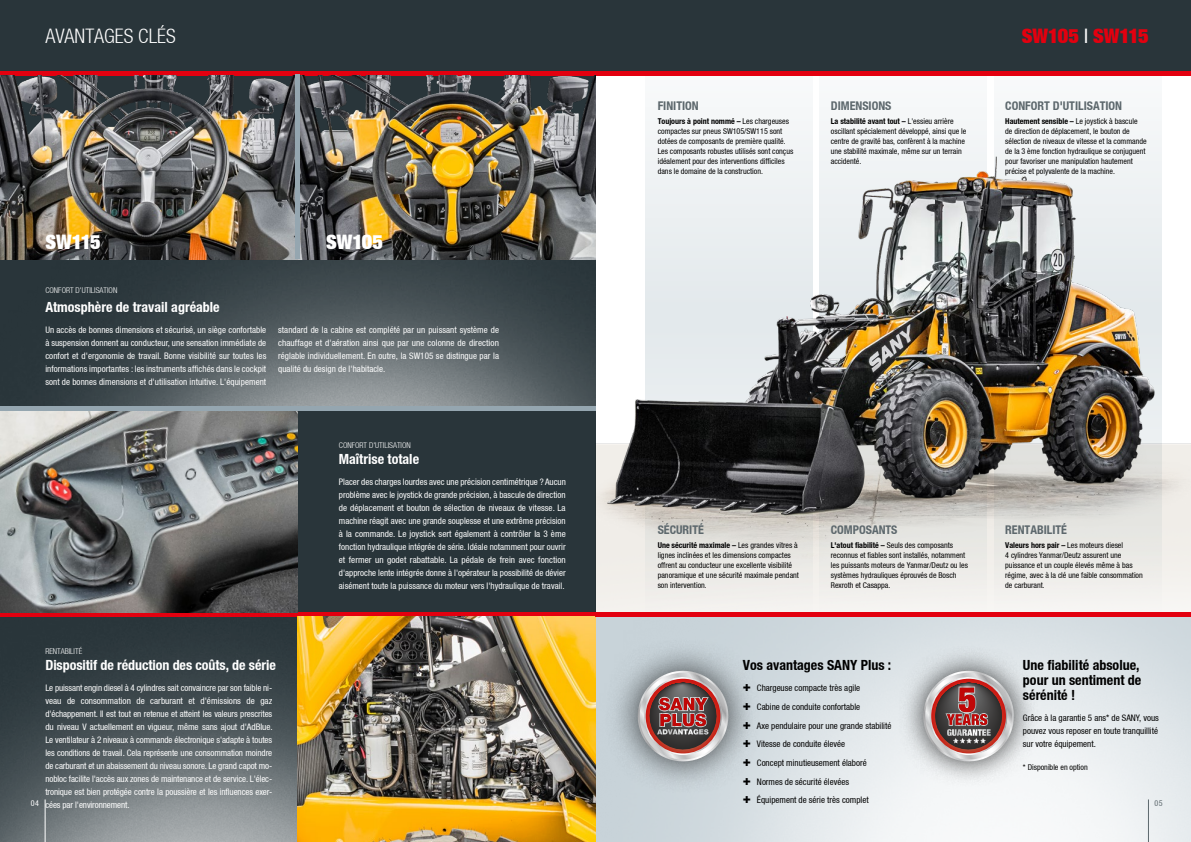
<style>
.page{position:relative;width:1191px;height:842px;background:#fff}
.page>*{position:absolute;margin:0;border:0;box-sizing:border-box;transform-origin:0 0}
.t1{font:700 20px "Context Reprise Light Cond S Si";color:#fff}
.t2{font:900 20px "Context Reprise Extra Black S Si Extra";color:#e3000f}
.t3{font:900 20px "Context Reprise Extra Black S Si Extra";color:#fff}
.t4{font:700 condensed 14px "Context Reprise Condensed S Si";color:#fff}
.t5{font:700 condensed 14px/15px "Context Reprise Condensed S Si";color:#000}
.t6{font:700 condensed 12px "Context Reprise Condensed S Si";color:#5d686d}
.t7{font:9px/13px "Context Reprise Condensed S Si Condensed";letter-spacing:.005em;color:#fff;text-align:justify}
.t8{font:9px/18.7px "Context Reprise Condensed S Si Condensed";color:#000}
.t9{font:8px/10px "Context Reprise Condensed S Si Condensed";color:#000}
.t10{font:700 condensed 8px "Context Reprise Condensed S Si";color:#000}
.t11{font:700 8px "Context Reprise Light Cond S Si";color:#fff}
.t12{font:8px "Context Reprise Condensed S Si Condensed";color:#fff}
.t13{font:8px "Context Reprise Condensed S Si Condensed";color:#5d686d}
.s1{color:#fff}
.s2{font-family:"Context Reprise Condensed S Si Condensed";font-weight:400;font-stretch:normal}
.s3{font-family:"Context Reprise Condensed S Si";font-weight:700;font-stretch:condensed}
.s4{font-family:"Context Reprise Extra Black S Si Extra";font-weight:900;font-size:13.5px}
</style>
<div class="page">
<img style="left:595px;top:617px;width:596px;height:225px">
<svg style="left:298px;top:411px;width:297px;height:431px;background:#6a6142"></svg>
<div style="left:645px;top:15px;width:167px;height:600px;background:#f5f7f8"></div>
<div style="left:819px;top:15px;width:167px;height:600px;background:#f5f7f8"></div>
<div style="left:994px;top:15px;width:167px;height:600px;background:#f5f7f8"></div>
<div style="left:0;top:0;width:1191px;height:71px;background:#29353a"></div>
<hr style="left:0;top:71px;width:1191px;height:4px;background:#e3000f">
<div style="left:0;top:612px;width:595px;height:5px;background:#e3000f"></div>
<img style="left:0;top:259px;width:595px;height:148px">
<img style="left:0;top:612px;width:298px;height:230px">
<div style="left:595px;top:573px;width:596px;height:39px;background:#f2f0ed"></div>
<img style="left:0;top:411px;width:298px;height:201px">
<img style="left:0;top:75px;width:595px;height:184px">
<hr style="left:0;top:407px;width:595px;height:4px;background:#95a6b0">
<img style="left:595px;top:152px;width:596px;height:421px">
<div style="left:595px;top:612px;width:596px;height:5px;background:#e3000f"></div>
<div style="left:604px;top:637px;width:157px;height:158px;background:#000;opacity:.75"></div>
<svg style="left:634px;top:671px;width:97px;height:93px;background:#9b8181"></svg>
<div style="left:897px;top:644px;width:143px;height:144px;background:#000;opacity:.75"></div>
<svg style="left:920px;top:671px;width:97px;height:93px;background:#a28887"></svg>
<hr style="left:296px;top:75px;width:4px;height:184px;background:#95a6b0">
<hr style="left:1148px;top:799px;width:1px;height:43px;background:#5d686d">
<hr style="left:45px;top:799px;width:1px;height:43px;background:#fff">
<h1 class="t1" style="left:45px;top:24px;width:132px">AVANTAGES CLÉS</h1>
<h1 class="t3" style="left:45px;top:229px;width:57px">SW115</h1>
<h1 class="t3" style="left:326px;top:229px;width:58px">SW105</h1>
<p class="t11" style="left:45px;top:286px;width:73px">CONFORT D'UTILISATION</p>
<h2 class="t4" style="left:45px;top:299px;width:176px">Atmosphère de travail agréable</h2>
<p class="t7" style="left:45px;top:323px;width:222px">Un accès de bonnes dimensions et sécurisé, un siège confortable à suspension donnent au conducteur, une sensation immédiate de confort et d'ergonomie de travail. Bonne visibilité sur toutes les informations importantes : les instruments affichés dans le cockpit sont de bonnes dimensions et d'utilisation intuitive. L'équipement</p>
<p class="t7" style="left:278px;top:323px;width:222px">standard de la cabine est complété par un puissant système de chauffage et d'aération ainsi que par une colonne de direction réglable individuellement. En outre, la SW105 se distingue par la qualité du design de l'habitacle.</p>
<p class="t11" style="left:339px;top:440px;width:73px">CONFORT D'UTILISATION</p>
<h2 class="t4" style="left:339px;top:450px;width:82px">Maîtrise totale</h2>
<p class="t11" style="left:45px;top:647px;width:38px">RENTABILITÉ</p>
<p class="t7" style="left:339px;top:475px;width:228px">Placer des charges lourdes avec une précision centimétrique ? Aucun problème avec le joystick de grande précision, à bascule de direction de déplacement et bouton de sélection de niveaux de vitesse. La machine réagit avec une grande souplesse et une extrême précision à la commande. Le joystick sert également à contrôler la 3 ème fonction hydraulique intégrée de série. Idéale notamment pour ouvrir et fermer un godet rabattable. La pédale de frein avec fonction d'approche lente intégrée donne à l'opérateur la possibilité de dévier aisément toute la puissance du moteur vers l'hydraulique de travail.</p>
<h1 class="t2" style="left:1022px;top:22px;width:128px">SW105 <span class="s1">|</span> SW115</h1>
<h3 class="t6" style="left:657px;top:98px;width:43px">FINITION</h3>
<h3 class="t6" style="left:831px;top:98px;width:62px">DIMENSIONS</h3>
<h3 class="t6" style="left:1005px;top:98px;width:118px">CONFORT D'UTILISATION</h3>
<p class="t10" style="left:831px;top:117px;width:124px">La stabilité avant tout – <span class="s2">L'essieu arrière</span></p>
<p class="t9" style="left:831px;top:127px;width:137px">oscillant spécialement développé, ainsi que le centre de gravité bas, confèrent à la machine une stabilité maximale, même sur un terrain accidenté.</p>
<p class="t10" style="left:1005px;top:117px;width:134px">Hautement sensible – <span class="s2">Le joystick à bascule</span></p>
<p class="t9" style="left:1005px;top:127px;width:143px">de direction de déplacement, le bouton de sélection de niveaux de vitesse et la commande de la 3 ème fonction hydraulique se conjuguent pour favoriser une manipulation hautement précise et polyvalente de la machine.</p>
<p class="t10" style="left:657px;top:117px;width:133px">Toujours à point nommé – <span class="s2">Les chargeuses</span></p>
<p class="t9" style="left:657px;top:127px;width:137px">compactes sur pneus SW105/SW115 sont dotées de composants de première qualité.<br>Les composants robustes utilisés sont conçus idéalement pour des interventions difficiles dans le domaine de la construction.</p>
<h3 class="t6" style="left:657px;top:522px;width:48px">SÉCURITÉ</h3>
<p class="t10" style="left:657px;top:540px;width:142px">Une sécurité maximale – <span class="s2">Les grandes vitres à</span></p>
<p class="t9" style="left:657px;top:550px;width:143px">lignes inclinées et les dimensions compactes offrent au conducteur une excellente visibilité panoramique et une sécurité maximale pendant son intervention.</p>
<h3 class="t6" style="left:831px;top:522px;width:68px">COMPOSANTS</h3>
<p class="t9" style="left:831px;top:540px;width:139px"><span class="s3">L'atout fiabilité –</span> Seuls des composants reconnus et fiables sont installés, notamment les puissants moteurs de Yanmar/Deutz ou les systèmes hydrauliques éprouvés de Bosch Rexroth et Casappa.</p>
<h3 class="t6" style="left:1005px;top:522px;width:63px">RENTABILITÉ</h3>
<p class="t10" style="left:1005px;top:540px;width:119px">Valeurs hors pair – <span class="s2">Les moteurs diesel</span></p>
<p class="t9" style="left:1005px;top:550px;width:139px">4 cylindres Yanmar/Deutz assurent une puissance et un couple élevés même à bas régime, avec à la clé une faible consommation de carburant.</p>
<h2 class="t4" style="left:45px;top:656px;width:232px">Dispositif de réduction des coûts, de série</h2>
<h2 class="t5" style="left:1023px;top:657px;width:120px">Une fiabilité absolue, pour un sentiment de sérénité !</h2>
<h2 class="t5" style="left:743px;top:657px;width:150px">Vos avantages SANY Plus :</h2>
<p class="t7" style="left:45px;top:681px;width:229px">Le puissant engin diesel à 4 cylindres sait convaincre par son faible ni&shy;veau de consommation de carburant et d'émissions de gaz d'échappement. Il est tout en retenue et atteint les valeurs prescrites du niveau V actuellement en vigueur, même sans ajout d'AdBlue.<br>Le ventilateur à 2 niveaux à commande électronique s'adapte à toutes les conditions de travail. Cela représente une consommation moindre de carburant et un abaissement du niveau sonore. Le grand capot mo&shy;nobloc facilite l'accès aux zones de maintenance et de service. L'élec&shy;tronique est bien protégée contre la poussière et les influences exer&shy;cées par l'environnement.</p>
<p class="t8" style="left:743px;top:679px;width:150px"><span class="s4">+</span> Chargeuse compacte très agile<br><span class="s4">+</span> Cabine de conduite confortable<br><span class="s4">+</span> Axe pendulaire pour une grande stabilité <span class="s4">+</span> Vitesse de conduite élevée<br><span class="s4">+</span> Concept minutieusement élaboré<br><span class="s4">+</span> Normes de sécurité élevées<br><span class="s4">+</span> Équipement de série très complet</p>
<p class="t8" style="left:1023px;top:712px;width:137px;line-height:13px;text-align:justify">Grâce à la garantie 5 ans* de SANY, vous pouvez vous reposer en toute tranquillité sur votre équipement.</p>
<p class="t9" style="left:1023px;top:762px;width:66px">* Disponible en option</p>
<p class="t12" style="left:31px;top:798px;width:10px">04</p>
<p class="t13" style="left:1154px;top:798px;width:9px">05</p>
</div>
